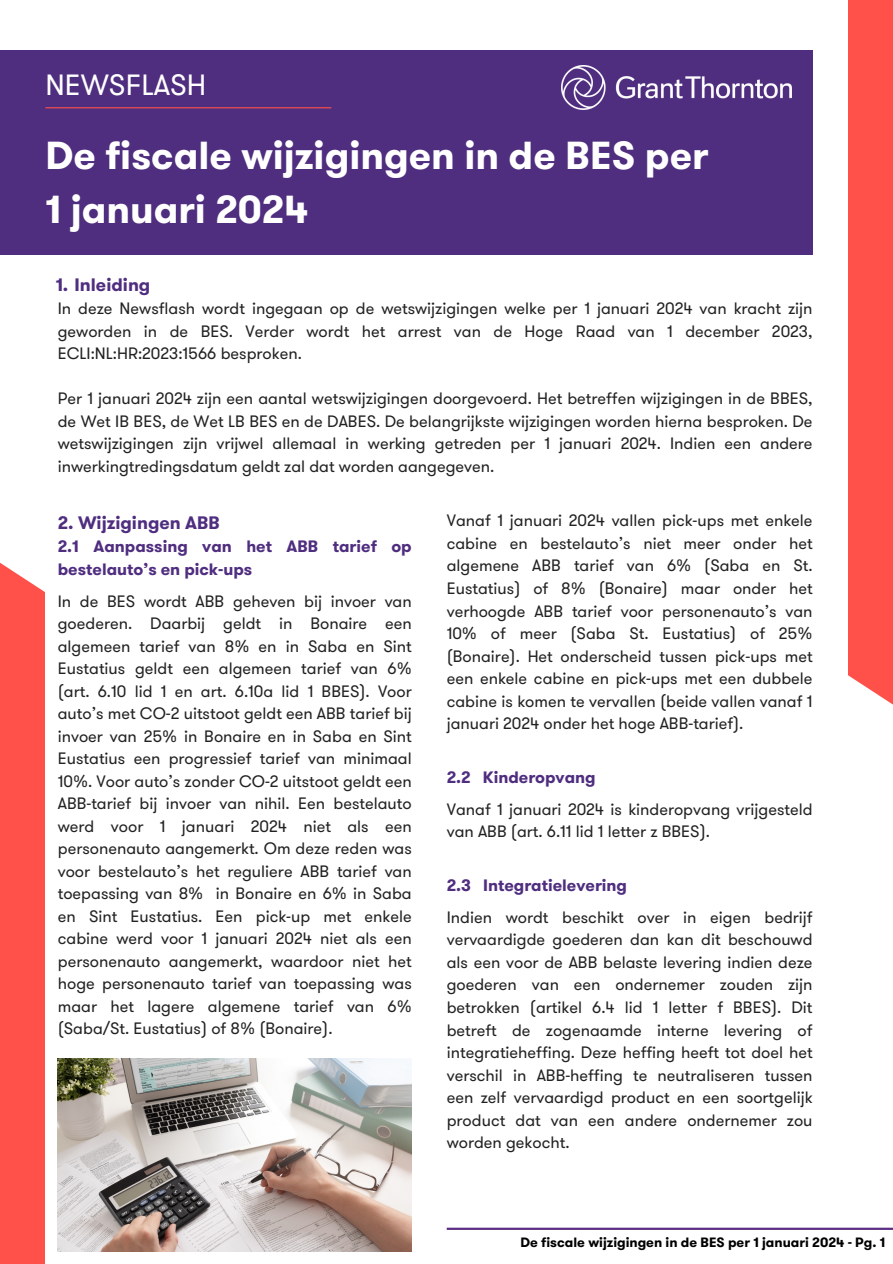
<style>
.page{position:relative;width:893px;height:1264px;background:#fff}
.page>*{position:absolute;margin:0;border:0;box-sizing:border-box;transform-origin:0 0}
.t1{font:700 39px "GT Walsheim Pro";color:#fff}
.t2{font:29.25px "GT Walsheim Pro";color:#fff}
.t3{font:700 18px "GT Walsheim Pro";color:#4f2d7f}
.t4{font:16.5px/22.5px "GT Walsheim Pro";color:#222;text-align:justify}
.t5{font:700 16.5px/22.5px "GT Walsheim Pro";color:#4f2d7f}
.t6{font:700 13.5px "GT Walsheim Pro";color:#000}
</style>
<div class="page">
<div style="left:0;top:51px;width:812px;height:204px;background:#4f2d7f"></div>
<div style="left:847px;top:0;width:45px;height:704px;background:#ff5149"></div>
<hr style="left:45px;top:107px;width:286px;height:1px;background:#ff5149">
<img style="left:562px;top:65px;width:229px;height:44px">
<div style="left:0;top:563px;width:45px;height:700px;background:#ff5149"></div>
<img style="left:58px;top:1058px;width:354px;height:193px">
<hr style="left:446px;top:1227px;width:446px;height:2px;background:#5b2e84">
<p class="t2" style="left:45px;top:64px;width:162px">NEWSFLASH</p>
<p class="t1" style="left:45px;top:128px;width:664px">De fiscale wijzigingen in de BES per</p>
<p class="t1" style="left:45px;top:182px;width:264px">1 januari 2024</p>
<p class="t3" style="left:56px;top:272px;width:96px">1. Inleiding</p>
<p class="t4" style="left:58px;top:297px;width:756px">In deze Newsflash wordt ingegaan op de wetswijzigingen welke per 1 januari 2024 van kracht zijn geworden in de BES. Verder wordt het arrest van de Hoge Raad van 1 december 2023, ECLI:NL:HR:2023:1566 besproken.</p>
<p class="t4" style="left:58px;top:387px;width:756px">Per 1 januari 2024 zijn een aantal wetswijzigingen doorgevoerd. Het betreffen wijzigingen in de BBES, de Wet IB BES, de Wet LB BES en de DABES. De belangrijkste wijzigingen worden hierna besproken. De wetswijzigingen zijn vrijwel allemaal in werking getreden per 1 januari 2024. Indien een andere inwerkingtredingsdatum geldt zal dat worden aangegeven.</p>
<p class="t3" style="left:58px;top:509px;width:163px">2. Wijzigingen ABB</p>
<p class="t5" style="left:58px;top:535px;width:355px">2.1 Aanpassing van het ABB tarief op bestelauto’s en pick-ups</p>
<p class="t4" style="left:58px;top:589px;width:355px">In de BES wordt ABB geheven bij invoer van goederen. Daarbij geldt in Bonaire een algemeen tarief van 8% en in Saba en Sint Eustatius geldt een algemeen tarief van 6% (art. 6.10 lid 1 en art. 6.10a lid 1 BBES). Voor auto’s met CO-2 uitstoot geldt een ABB tarief bij invoer van 25% in Bonaire en in Saba en Sint Eustatius een progressief tarief van minimaal 10%. Voor auto’s zonder CO-2 uitstoot geldt een ABB-tarief bij invoer van nihil. Een bestelauto werd voor 1 januari 2024 niet als een personenauto aangemerkt. Om deze reden was voor bestelauto’s het reguliere ABB tarief van toepassing van 8% in Bonaire en 6% in Saba en Sint Eustatius. Een pick-up met enkele cabine werd voor 1 januari 2024 niet als een personenauto aangemerkt, waardoor niet het hoge personenauto tarief van toepassing was maar het lagere algemene tarief van 6% (Saba/St. Eustatius) of 8% (Bonaire).</p>
<p class="t4" style="left:446px;top:509px;width:367px">Vanaf 1 januari 2024 vallen pick-ups met enkele cabine en bestelauto’s niet meer onder het algemene ABB tarief van 6% (Saba en St.<br>Eustatius) of 8% (Bonaire) maar onder het verhoogde ABB tarief voor personenauto’s van 10% of meer (Saba St. Eustatius) of 25% (Bonaire). Het onderscheid tussen pick-ups met een enkele cabine en pick-ups met een dubbele cabine is komen te vervallen (beide vallen vanaf 1 januari 2024 onder het hoge ABB-tarief).</p>
<p class="t5" style="left:446px;top:766px;width:150px">2.2 Kinderopvang</p>
<p class="t4" style="left:446px;top:797px;width:367px">Vanaf 1 januari 2024 is kinderopvang vrijgesteld van ABB (art. 6.11 lid 1 letter z BBES).</p>
<p class="t5" style="left:446px;top:874px;width:182px">2.3 Integratielevering</p>
<p class="t4" style="left:446px;top:906px;width:367px">Indien wordt beschikt over in eigen bedrijf vervaardigde goederen dan kan dit beschouwd als een voor de ABB belaste levering indien deze goederen van een ondernemer zouden zijn betrokken (artikel 6.4 lid 1 letter f BBES). Dit betreft de zogenaamde interne levering of integratieheffing. Deze heffing heeft tot doel het verschil in ABB-heffing te neutraliseren tussen een zelf vervaardigd product en een soortgelijk product dat van een andere ondernemer zou worden gekocht.</p>
<p class="t6" style="left:520px;top:1232px;width:366px">De fiscale wijzigingen in de BES per 1 januari 2024 - Pg. 1</p>
</div>
